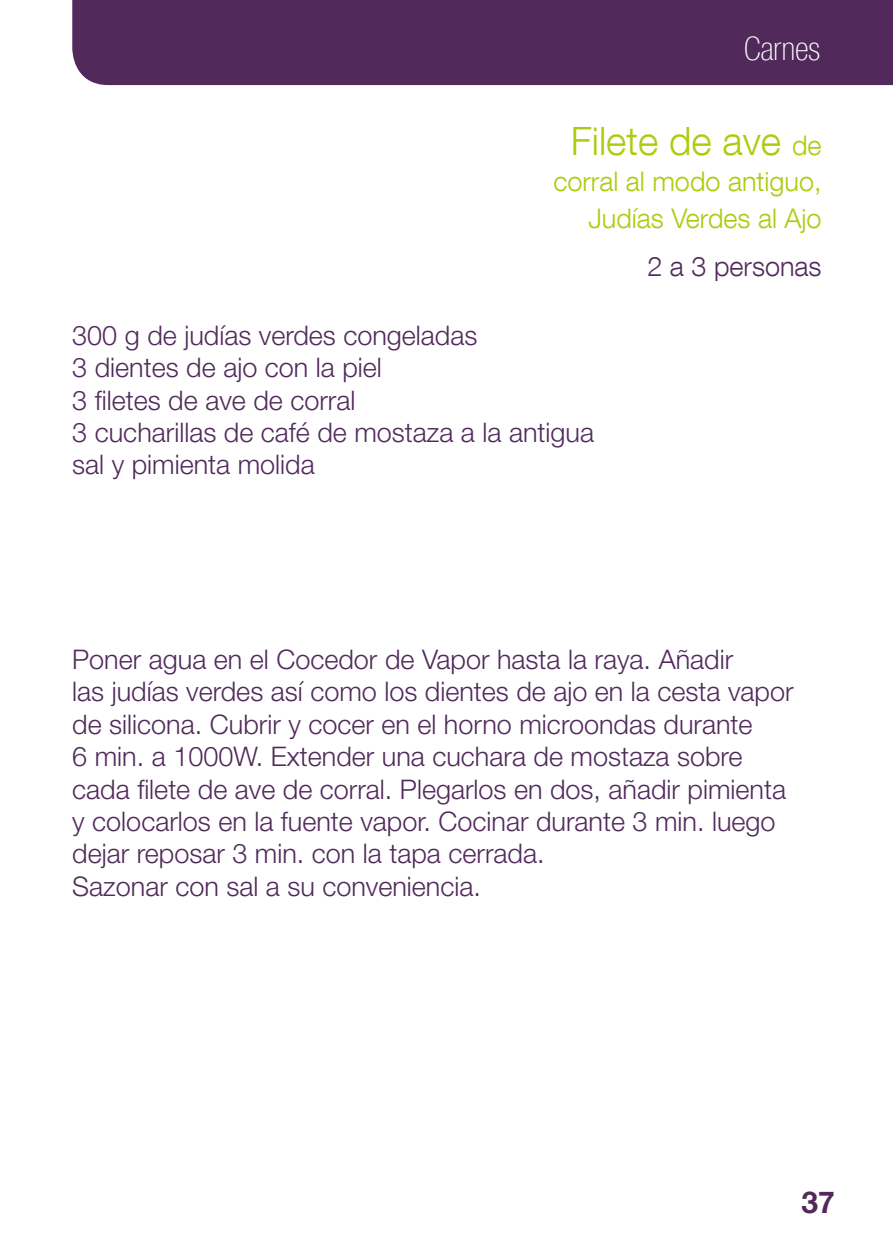
<style>
.page{position:relative;width:893px;height:1255px;background:#fff}
.page>*{position:absolute;margin:0;border:0;box-sizing:border-box;transform-origin:0 0}
.t1{font:300 39px "Helvetica Neue LT Com";color:#afca0b}
.t2{font:100 condensed 33px "Helvetica Neue LT Com";color:#fff}
.t3{font:700 30px "Helvetica Neue LT Com";color:#512a5b}
.t4{font:300 27px/32.4px "Helvetica Neue LT Pro";color:#512a5b}
.t5{font:300 27px/36px "Helvetica Neue LT Com";color:#afca0b;text-align:right}
.t6{font:300 27px "Helvetica Neue LT Com";color:#512a5b}
.s1{font-size:27px}
</style>
<div class="page">
<div style="left:72px;top:0;width:821px;height:85px;background:#512a5b"></div>
<p class="t2" style="left:744px;top:29px;width:78px">Carnes</p>
<h1 class="t1" style="left:571px;top:118px;width:252px">Filete de ave <span class="s1">de</span></h1>
<p class="t5" style="left:553px;top:163px;width:270px">corral al modo antiguo,<br>Judías Verdes al Ajo</p>
<p class="t6" style="left:647px;top:249px;width:176px">2 a 3 personas</p>
<p class="t4" style="left:72px;top:318px;width:523px">300 g de judías verdes congeladas<br>3 dientes de ajo con la piel<br>3 filetes de ave de corral<br>3 cucharillas de café de mostaza a la antigua sal y pimienta molida</p>
<p class="t4" style="left:72px;top:642px;width:723px">Poner agua en el Cocedor de Vapor hasta la raya. Añadir<br>las judías verdes así como los dientes de ajo en la cesta vapor de silicona. Cubrir y cocer en el horno microondas durante<br>6 min. a 1000W. Extender una cuchara de mostaza sobre cada filete de ave de corral. Plegarlos en dos, añadir pimienta y colocarlos en la fuente vapor. Cocinar durante 3 min. luego dejar reposar 3 min. con la tapa cerrada.<br>Sazonar con sal a su conveniencia.</p>
<p class="t3" style="left:801px;top:1182px;width:35px">37</p>
</div>
